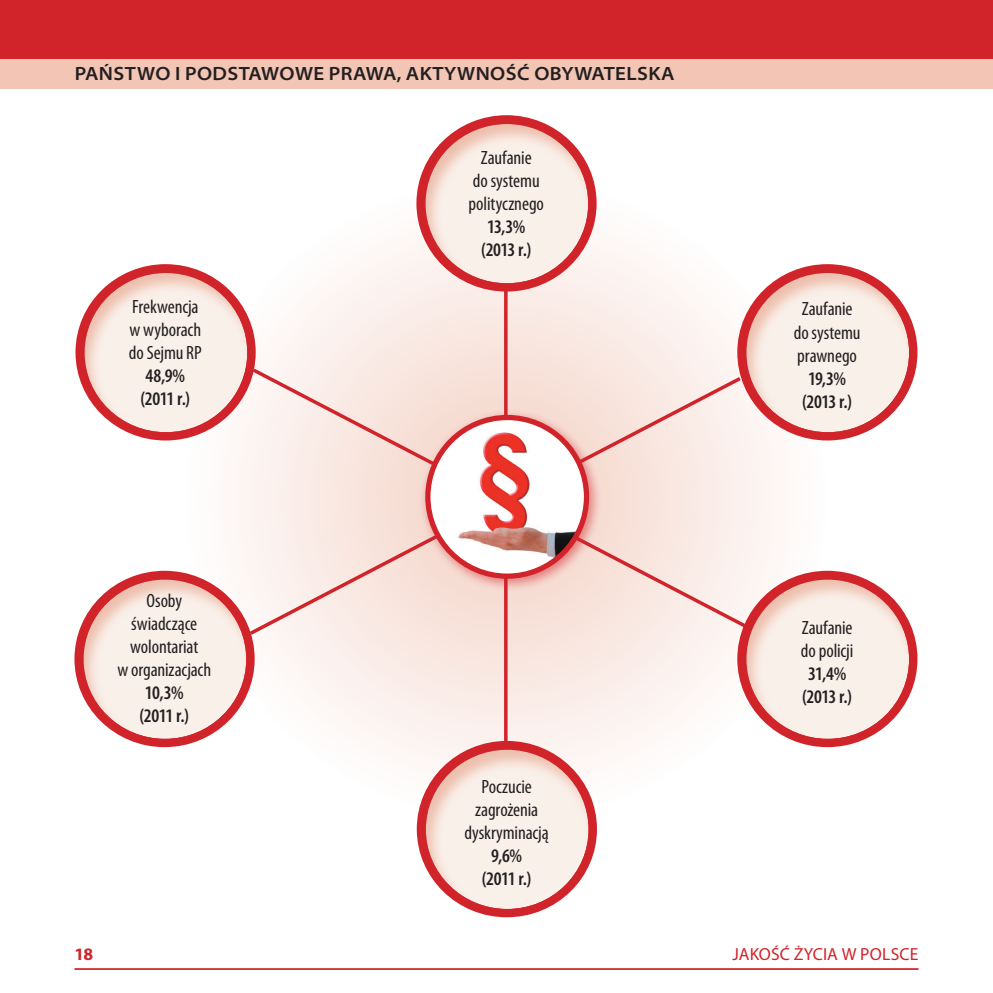
<style>
.page{position:relative;width:993px;height:993px;background:#fff}
.page>*{position:absolute;margin:0;border:0;box-sizing:border-box;transform-origin:0 0}
.t1{font:condensed 19.25px "Myriad Pro";letter-spacing:-.005em;color:#231f20}
.t2{font:600 condensed 19.25px "Myriad Pro";letter-spacing:-.025em;color:#231f20}
.t3{font:600 semi-expanded 19.25px "Myriad Pro";letter-spacing:.02em;color:#231f20}
.t4{font:17.5px "Myriad Pro";letter-spacing:.005em;color:#d1232a}
.t5{font:700 17.5px "Myriad Pro";color:#d1232a}
</style>
<div class="page">
<div style="left:0;top:0;width:992px;height:60px;background:#d1232a"></div>
<div style="left:0;top:60px;width:992px;height:29px;background:#f2c5b4"></div>
<hr style="left:992px;top:0;width:1px;height:60px;background:#d1232a">
<svg style="left:992px;top:60px;width:1px;height:29px"></svg>
<hr style="left:74px;top:967px;width:844px;height:2px;background:#d1232a">
<svg style="left:183px;top:177px;width:644px;height:643px;fill:#fcf5f2"></svg>
<div style="left:75px;top:264px;width:180px;height:176px;background:#d1232a;border-radius:50%"></div>
<div style="left:83px;top:271px;width:166px;height:161px;background:#eeb9a6;opacity:.75"></div>
<div style="left:416px;top:740px;width:180px;height:176px;background:#d1232a;border-radius:50%"></div>
<div style="left:423px;top:747px;width:166px;height:163px;background:#eeb9a6;opacity:.75"></div>
<div style="left:74px;top:570px;width:180px;height:176px;background:#d1232a;border-radius:50%"></div>
<div style="left:81px;top:576px;width:167px;height:163px;background:#eeb9a6;opacity:.75"></div>
<div style="left:737px;top:570px;width:180px;height:176px;background:#d1232a;border-radius:50%"></div>
<div style="left:743px;top:576px;width:166px;height:163px;background:#eeb9a6;opacity:.75"></div>
<div style="left:416px;top:115px;width:180px;height:176px;background:#d1232a;border-radius:50%"></div>
<div style="left:422px;top:121px;width:166px;height:162px;background:#eeb9a6;opacity:.75"></div>
<div style="left:737px;top:264px;width:180px;height:176px;background:#d1232a;border-radius:50%"></div>
<div style="left:743px;top:269px;width:166px;height:163px;background:#eeb9a6;opacity:.75"></div>
<hr style="left:504px;top:287px;width:3px;height:455px;background:#d1232a">
<svg style="left:252px;top:365px;width:501px;height:267px"></svg>
<svg style="left:246px;top:374px;width:498px;height:264px;background:#f7e2dc"></svg>
<div style="left:419px;top:408px;width:182px;height:183px;background:#d1232a;opacity:.5"></div>
<img style="left:428px;top:417px;width:158px;height:159px;border-radius:79px">
<div style="left:425px;top:415px;width:164px;height:163px;border:5px solid #d1232a;border-radius:50%"></div>
<p class="t3" style="left:75px;top:63px;width:601px">PAŃSTWO I PODSTAWOWE PRAWA, AKTYWNOŚĆ OBYWATELSKA</p>
<p class="t1" style="left:132px;top:296px;width:68px">Frekwencja</p>
<p class="t1" style="left:129px;top:319px;width:73px">w wyborach</p>
<p class="t1" style="left:129px;top:342px;width:74px">do Sejmu RP</p>
<p class="t2" style="left:145px;top:365px;width:41px">48,9%</p>
<p class="t2" style="left:140px;top:388px;width:51px">(2011 r.)</p>
<p class="t1" style="left:146px;top:589px;width:37px">Osoby</p>
<p class="t1" style="left:131px;top:613px;width:67px">świadczące</p>
<p class="t1" style="left:130px;top:636px;width:70px">wolontariat</p>
<p class="t1" style="left:117px;top:659px;width:95px">w organizacjach</p>
<p class="t2" style="left:145px;top:682px;width:40px">10,3%</p>
<p class="t2" style="left:139px;top:705px;width:51px">(2011 r.)</p>
<p class="t1" style="left:480px;top:147px;width:52px">Zaufanie</p>
<p class="t1" style="left:472px;top:170px;width:68px">do systemu</p>
<p class="t1" style="left:468px;top:193px;width:77px">politycznego</p>
<p class="t2" style="left:487px;top:216px;width:40px">13,3%</p>
<p class="t2" style="left:481px;top:239px;width:52px">(2013 r.)</p>
<p class="t1" style="left:481px;top:775px;width:52px">Poczucie</p>
<p class="t1" style="left:475px;top:798px;width:65px">zagrożenia</p>
<p class="t1" style="left:464px;top:821px;width:86px">dyskryminacją</p>
<p class="t2" style="left:491px;top:844px;width:32px">9,6%</p>
<p class="t2" style="left:481px;top:867px;width:51px">(2011 r.)</p>
<p class="t1" style="left:801px;top:298px;width:52px">Zaufanie</p>
<p class="t1" style="left:793px;top:321px;width:68px">do systemu</p>
<p class="t1" style="left:797px;top:345px;width:61px">prawnego</p>
<p class="t2" style="left:807px;top:368px;width:40px">19,3%</p>
<p class="t2" style="left:801px;top:391px;width:52px">(2013 r.)</p>
<p class="t1" style="left:801px;top:616px;width:52px">Zaufanie</p>
<p class="t1" style="left:800px;top:639px;width:54px">do policji</p>
<p class="t2" style="left:807px;top:662px;width:40px">31,4%</p>
<p class="t2" style="left:801px;top:685px;width:52px">(2013 r.)</p>
<p class="t5" style="left:74px;top:944px;width:20px">18</p>
<p class="t4" style="left:732px;top:944px;width:187px">JAKOŚĆ ŻYCIA W POLSCE</p>
</div>
